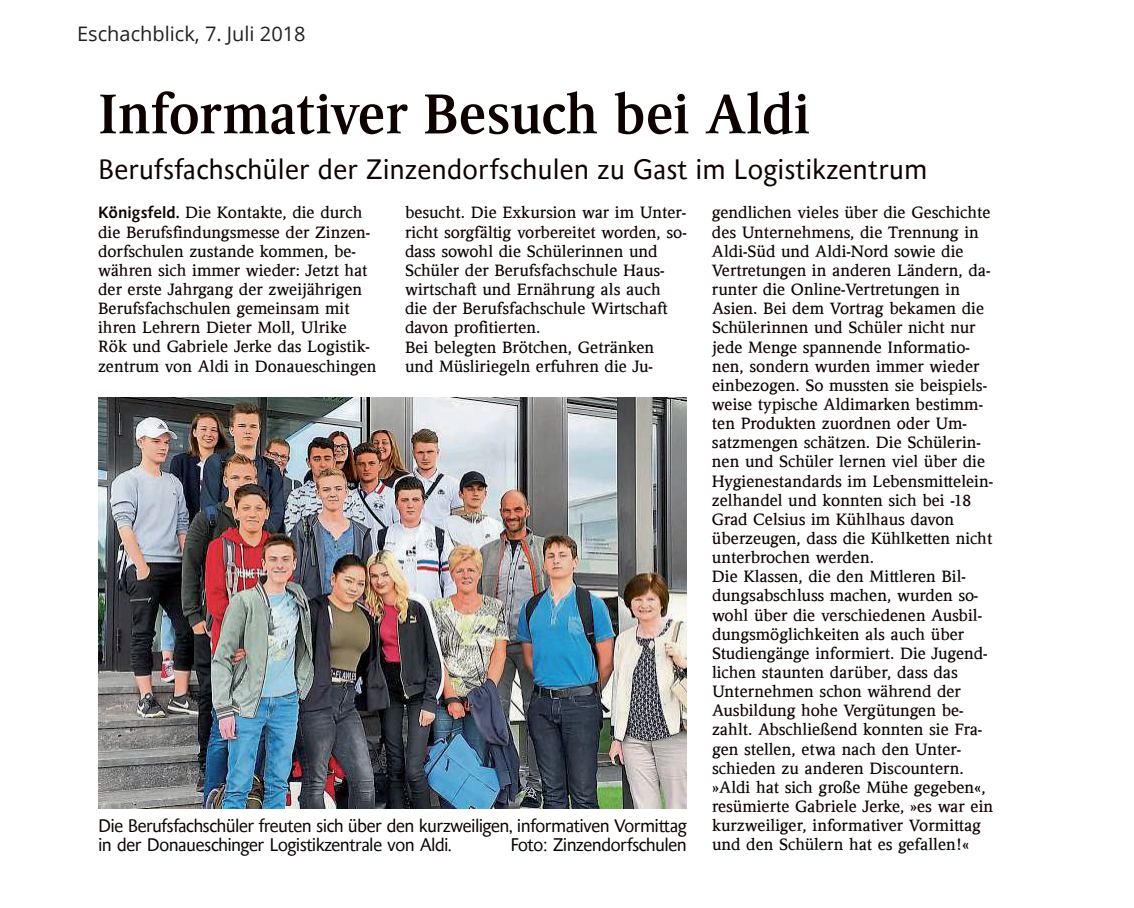
<style>
.page{position:relative;width:1134px;height:908px;background:#fff}
.page>*{position:absolute;margin:0;border:0;box-sizing:border-box;transform-origin:0 0}
.t1{font:700 55.8px "Schwabo Serif Hl";color:#0e0200}
.t2{font:27.8px "Schwabo Sans";color:#0e0200}
.t3{font:20px "Open Sans";color:#231f20}
.t4{font:18.2px/19.2px "Schwabo Sans";letter-spacing:-.04em;color:#0e0200}
.t5{font:16.2px/19.2px "Schwabo Serif";color:#0e0200}
.s1{font-family:"Schwabo Sans";font-weight:700}
</style>
<div class="page">
<img style="left:98px;top:397px;width:589px;height:411px">
<p class="t3" style="left:77px;top:20px;width:230px">Eschachblick, 7. Juli 2018</p>
<h1 class="t1" style="left:98px;top:83px;width:714px">Informativer Besuch bei Aldi</h1>
<h2 class="t2" style="left:98px;top:154px;width:831px">Berufsfachschüler der Zinzendorfschulen zu Gast im Logistikzentrum</h2>
<p class="t5" style="left:98px;top:203px;width:280px"><span class="s1">Königsfeld.</span> Die Kontakte, die durch die Berufsfindungsmesse der Zinzen&shy;dorfschulen zustande kommen, be&shy;währen sich immer wieder: Jetzt hat der erste Jahrgang der zweijährigen Berufsfachschulen gemeinsam mit ihren Lehrern Dieter Moll, Ulrike Rök und Gabriele Jerke das Logistik&shy;zentrum von Aldi in Donaueschingen</p>
<p class="t5" style="left:405px;top:203px;width:283px">besucht. Die Exkursion war im Unter&shy;richt sorgfältig vorbereitet worden, so&shy;dass sowohl die Schülerinnen und Schüler der Berufsfachschule Haus&shy;wirtschaft und Ernährung als auch die der Berufsfachschule Wirtschaft davon profitierten.<br>Bei belegten Brötchen, Getränken und Müsliriegeln erfuhren die Ju-</p>
<p class="t5" style="left:712px;top:203px;width:283px">gendlichen vieles über die Geschichte des Unternehmens, die Trennung in Aldi-Süd und Aldi-Nord sowie die Vertretungen in anderen Ländern, da&shy;runter die Online-Vertretungen in Asien. Bei dem Vortrag bekamen die Schülerinnen und Schüler nicht nur jede Menge spannende Informatio&shy;nen, sondern wurden immer wieder einbezogen. So mussten sie beispiels&shy;weise typische Aldimarken bestimm&shy;ten Produkten zuordnen oder Um&shy;satzmengen schätzen. Die Schülerin&shy;nen und Schüler lernen viel über die Hygienestandards im Lebensmittelein&shy;zelhandel und konnten sich bei -18<br>Grad Celsius im Kühlhaus davon überzeugen, dass die Kühlketten nicht unterbrochen werden.<br>Die Klassen, die den Mittleren Bil&shy;dungsabschluss machen, wurden so&shy;wohl über die verschiedenen Ausbil&shy;dungsmöglichkeiten als auch über Studiengänge informiert. Die Jugend&shy;lichen staunten darüber, dass das Unternehmen schon während der Ausbildung hohe Vergütungen be&shy;zahlt. Abschließend konnten sie Fra&shy;gen stellen, etwa nach den Unter&shy;schieden zu anderen Discountern. »Aldi hat sich große Mühe gegeben«, resümierte Gabriele Jerke, »es war ein kurzweiliger, informativer Vormittag und den Schülern hat es gefallen!«</p>
<p class="t4" style="left:98px;top:816px;width:590px">Die Berufsfachschüler freuten sich über den kurzweiligen, informativen Vormittag in der Donaueschinger Logistikzentrale von Aldi.</p>
<p class="t4" style="left:510px;top:835px;width:178px">Foto: Zinzendorfschulen</p>
</div>
